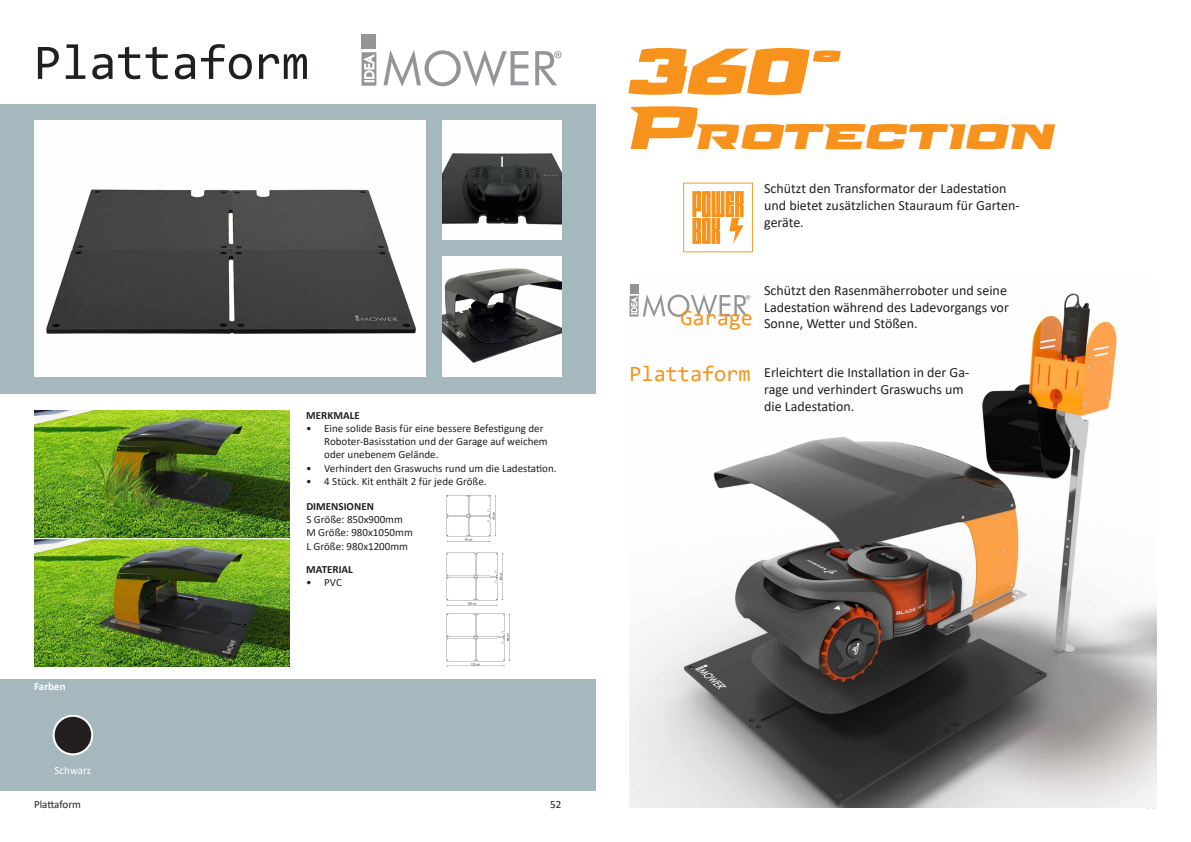
<style>
.page{position:relative;width:1191px;height:842px;background:#fff}
.page>*{position:absolute;margin:0;border:0;box-sizing:border-box;transform-origin:0 0}
.t1{font:76px "Aviano Future Heavy Fast";color:#f7931d}
.t2{font:50px "Consolas";color:#231f20}
.t3{font:47px "Aviano Future Heavy Fast";color:#f7931d}
.t4{font:22px "Consolas";color:#f7931d}
.t5{font:14px/16.8px "Calibri";color:#231f20}
.Nome_pagina{font:11px/13.2px "Calibri";color:#231f20}
.t6{font:700 11px "Calibri";color:#231f20}
.t7{font:11px "Calibri";color:#fff}
.t8{font:700 11px "Calibri";color:#fff}
.s1{font-size:70px}
</style>
<div class="page">
<img style="left:629px;top:284px;width:527px;height:524px">
<div style="left:629px;top:284px;width:9px;height:9px;background:#939598"></div>
<svg style="left:629px;top:294px;width:121px;height:23px"></svg>
<svg style="left:683px;top:183px;width:70px;height:69px"></svg>
<div style="left:0;top:104px;width:595px;height:289px;background:#a4b8bd"></div>
<div style="left:0;top:679px;width:595px;height:112px;background:#a4b8bd"></div>
<img style="left:442px;top:121px;width:119px;height:119px">
<img style="left:442px;top:257px;width:120px;height:119px">
<img style="left:34px;top:121px;width:391px;height:255px">
<div style="left:361px;top:34px;width:15px;height:15px;background:#939598"></div>
<svg style="left:361px;top:52px;width:15px;height:34px"></svg>
<svg style="left:383px;top:50px;width:145px;height:37px"></svg>
<svg style="left:535px;top:51px;width:26px;height:34px"></svg>
<div style="left:54px;top:716px;width:38px;height:38px;background:#231f20;border-radius:50%"></div>
<div style="left:53px;top:715px;width:40px;height:40px;border:2px solid #fff;border-radius:50%"></div>
<img style="left:34px;top:410px;width:255px;height:256px">
<img style="left:446px;top:495px;width:64px;height:171px">
<p class="t2" style="left:34px;top:28px;width:277px">Plattaform</p>
<p class="t8" style="left:34px;top:679px;width:33px">Farben</p>
<p class="t7" style="left:55px;top:763px;width:38px">Schwarz</p>
<p class="Nome_pagina" style="left:34px;top:797px;width:48px">Plattaform</p>
<p class="t6" style="left:306px;top:407px;width:55px">MERKMALE</p>
<p class="Nome_pagina" style="left:324px;top:421px;width:225px;text-indent:-18px">• Eine solide Basis für eine bessere Befestigung der<br>Roboter-Basisstation und der Garage auf weichem oder unebenem Gelände.</p>
<p class="Nome_pagina" style="left:306px;top:461px;width:252px">• Verhindert den Graswuchs rund um die Ladestation.</p>
<p class="Nome_pagina" style="left:306px;top:474px;width:182px">• 4 Stück. Kit enthält 2 für jede Größe.</p>
<p class="t6" style="left:306px;top:498px;width:69px">DIMENSIONEN</p>
<p class="Nome_pagina" style="left:306px;top:513px;width:98px">S Größe: 850x900mm</p>
<p class="Nome_pagina" style="left:306px;top:526px;width:108px">M Größe: 980x1050mm</p>
<p class="Nome_pagina" style="left:306px;top:539px;width:103px">L Größe: 980x1200mm</p>
<p class="t6" style="left:306px;top:562px;width:48px">MATERIAL</p>
<p class="Nome_pagina" style="left:306px;top:576px;width:37px">• PVC</p>
<p class="Nome_pagina" style="left:550px;top:797px;width:13px">52</p>
<p class="t1" style="left:625px;top:34px;width:210px">360°</p>
<p class="t3" style="left:621px;top:112px;width:432px"><span class="s1">P</span>rotection</p>
<p class="t5" style="left:764px;top:180px;width:257px">Schützt den Transformator der Ladestation und bietet zusätzlichen Stauraum für Garten&shy;geräte.</p>
<p class="t4" style="left:680px;top:303px;width:74px">Garage</p>
<p class="t5" style="left:764px;top:281px;width:246px">Schützt den Rasenmäherroboter und seine<br>Ladestation während des Ladevorgangs vor<br>Sonne, Wetter und Stößen.</p>
<p class="t4" style="left:629px;top:359px;width:122px">Plattaform</p>
<p class="t5" style="left:764px;top:364px;width:207px">Erleichtert die Installation in der Ga&shy;rage und verhindert Graswuchs um die Ladestation.</p>
</div>
